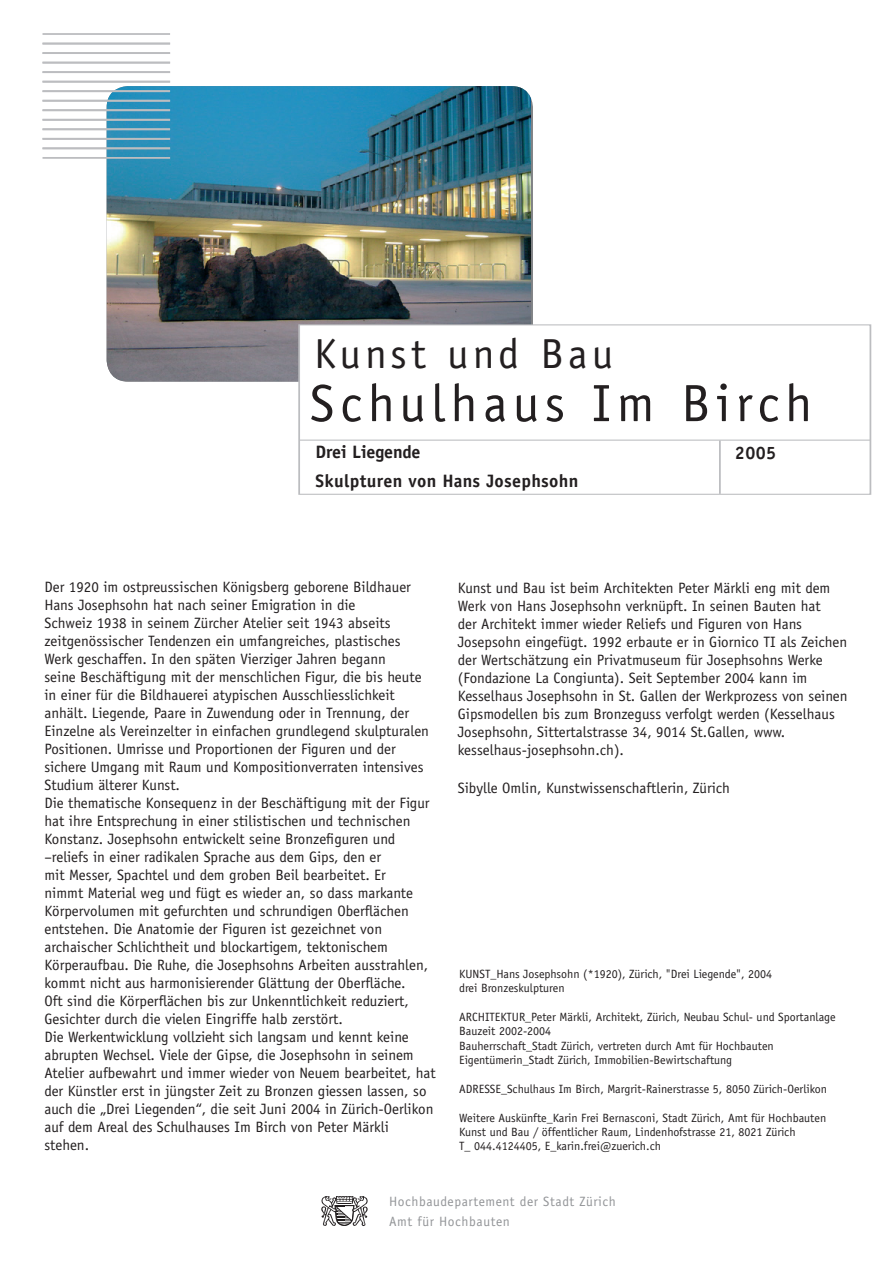
<style>
.page{position:relative;width:893px;height:1263px;background:#fff}
.page>*{position:absolute;margin:0;border:0;box-sizing:border-box;transform-origin:0 0}
.t1{font:52.5px "Officina Sans";letter-spacing:.105em;color:#231f20}
.t2{font:42px "Officina Sans";letter-spacing:.105em;color:#231f20}
.t3{font:700 18px/28.5px "Officina Sans";letter-spacing:.02em;color:#231f20}
.t4{font:15px/18px "Officina Sans";color:#231f20}
.t5{font:13.5px/20.4px "Officina Sans";letter-spacing:.045em;color:#939598}
.t6{font:12px/14.4px "Officina Sans";color:#231f20}
</style>
<div class="page">
<img style="left:107px;top:86px;width:423px;height:296px">
<div style="left:299px;top:325px;width:571px;height:169px;background:#fff"></div>
<div style="left:298px;top:324px;width:573px;height:171px;border:1px solid #bcbdc0"></div>
<hr style="left:299px;top:439px;width:571px;height:2px;background:#bcbdc0">
<hr style="left:719px;top:440px;width:2px;height:54px;background:#bcbdc0">
<hr style="left:43px;top:62px;width:127px;height:2px;background:#bcbdc0">
<hr style="left:43px;top:157px;width:127px;height:2px;background:#bcbdc0">
<hr style="left:43px;top:33px;width:127px;height:2px;background:#bcbdc0">
<hr style="left:43px;top:43px;width:127px;height:1px;background:#bcbdc0">
<hr style="left:43px;top:52px;width:127px;height:2px;background:#bcbdc0">
<hr style="left:43px;top:71px;width:127px;height:2px;background:#bcbdc0">
<hr style="left:43px;top:81px;width:127px;height:2px;background:#bcbdc0">
<hr style="left:43px;top:90px;width:127px;height:2px;background:#bcbdc0">
<hr style="left:43px;top:100px;width:127px;height:2px;background:#bcbdc0">
<hr style="left:43px;top:109px;width:127px;height:2px;background:#bcbdc0">
<hr style="left:43px;top:119px;width:127px;height:2px;background:#bcbdc0">
<hr style="left:43px;top:128px;width:127px;height:2px;background:#bcbdc0">
<hr style="left:43px;top:138px;width:127px;height:2px;background:#bcbdc0">
<hr style="left:43px;top:147px;width:127px;height:2px;background:#bcbdc0">
<svg style="left:321px;top:1196px;width:47px;height:30px"></svg>
<h2 class="t2" style="left:314px;top:329px;width:300px">Kunst und Bau</h2>
<h1 class="t1" style="left:310px;top:373px;width:504px">Schulhaus Im Birch</h1>
<p class="t3" style="left:315px;top:438px;width:265px">Drei Liegende<br>Skulpturen von Hans Josephsohn</p>
<p class="t3" style="left:735px;top:439px;width:43px">2005</p>
<p class="t4" style="left:44px;top:578px;width:393px">Der 1920 im ostpreussischen Königsberg geborene Bildhauer Hans Josephsohn hat nach seiner Emigration in die<br>Schweiz 1938 in seinem Zürcher Atelier seit 1943 abseits zeitgenössischer Tendenzen ein umfangreiches, plastisches<br>Werk geschaffen. In den späten Vierziger Jahren begann<br>seine Beschäftigung mit der menschlichen Figur, die bis heute in einer für die Bildhauerei atypischen Ausschliesslichkeit anhält. Liegende, Paare in Zuwendung oder in Trennung, der Einzelne als Vereinzelter in einfachen grundlegend skulpturalen Positionen. Umrisse und Proportionen der Figuren und der sichere Umgang mit Raum und Kompositionverraten intensives Studium älterer Kunst.<br>Die thematische Konsequenz in der Beschäftigung mit der Figur hat ihre Entsprechung in einer stilistischen und technischen Konstanz. Josephsohn entwickelt seine Bronzefiguren und –reliefs in einer radikalen Sprache aus dem Gips, den er<br>mit Messer, Spachtel und dem groben Beil bearbeitet. Er<br>nimmt Material weg und fügt es wieder an, so dass markante Körpervolumen mit gefurchten und schrundigen Oberflächen entstehen. Die Anatomie der Figuren ist gezeichnet von archaischer Schlichtheit und blockartigem, tektonischem Körperaufbau. Die Ruhe, die Josephsohns Arbeiten ausstrahlen, kommt nicht aus harmonisierender Glättung der Oberfläche.<br>Oft sind die Körperflächen bis zur Unkenntlichkeit reduziert, Gesichter durch die vielen Eingriffe halb zerstört.<br>Die Werkentwicklung vollzieht sich langsam und kennt keine abrupten Wechsel. Viele der Gipse, die Josephsohn in seinem Atelier aufbewahrt und immer wieder von Neuem bearbeitet, hat der Künstler erst in jüngster Zeit zu Bronzen giessen lassen, so auch die „Drei Liegenden“, die seit Juni 2004 in Zürich-Oerlikon auf dem Areal des Schulhauses Im Birch von Peter Märkli stehen.</p>
<p class="t4" style="left:458px;top:579px;width:391px">Kunst und Bau ist beim Architekten Peter Märkli eng mit dem Werk von Hans Josephsohn verknüpft. In seinen Bauten hat<br>der Architekt immer wieder Reliefs und Figuren von Hans Josepsohn eingefügt. 1992 erbaute er in Giornico TI als Zeichen der Wertschätzung ein Privatmuseum für Josephsohns Werke (Fondazione La Congiunta). Seit September 2004 kann im Kesselhaus Josephsohn in St. Gallen der Werkprozess von seinen Gipsmodellen bis zum Bronzeguss verfolgt werden (Kesselhaus Josephsohn, Sittertalstrasse 34, 9014 St.Gallen, www. kesselhaus-josephsohn.ch).</p>
<p class="t4" style="left:458px;top:778px;width:274px">Sibylle Omlin, Kunstwissenschaftlerin, Zürich</p>
<p class="t6" style="left:459px;top:966px;width:314px">KUNST_Hans Josephsohn (*1920), Zürich, "Drei Liegende", 2004 drei Bronzeskulpturen</p>
<p class="t6" style="left:459px;top:1009px;width:378px">ARCHITEKTUR_Peter Märkli, Architekt, Zürich, Neubau Schul- und Sportanlage Bauzeit 2002-2004<br>Bauherrschaft_Stadt Zürich, vertreten durch Amt für Hochbauten Eigentümerin_Stadt Zürich, Immobilien-Bewirtschaftung</p>
<p class="t6" style="left:459px;top:1081px;width:369px">ADRESSE_Schulhaus Im Birch, Margrit-Rainerstrasse 5, 8050 Zürich-Oerlikon</p>
<p class="t6" style="left:459px;top:1110px;width:369px">Weitere Auskünfte_Karin Frei Bernasconi, Stadt Zürich, Amt für Hochbauten<br>Kunst und Bau / öffentlicher Raum, Lindenhofstrasse 21, 8021 Zürich<br>T_ 044.4124405, E_karin.frei@zuerich.ch</p>
<p class="t5" style="left:389px;top:1191px;width:228px">Hochbaudepartement der Stadt Zürich<br>Amt für Hochbauten</p>
</div>
